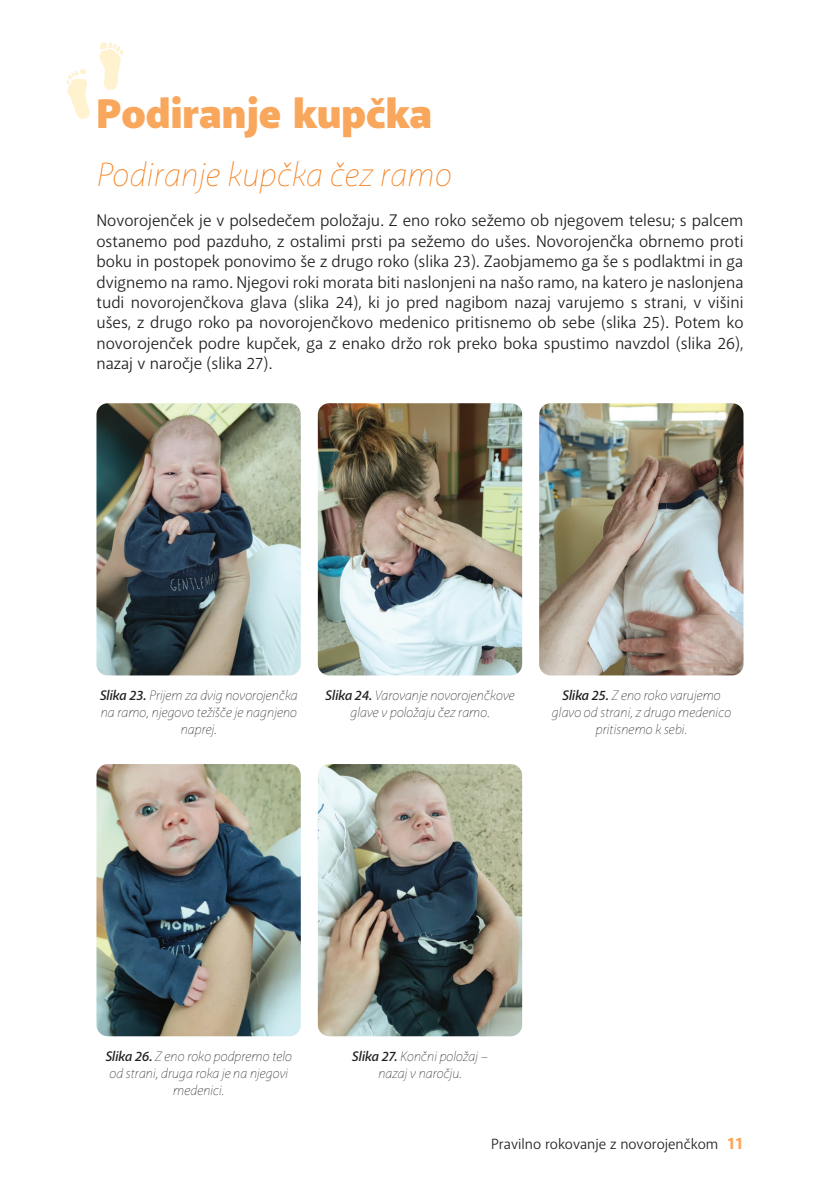
<style>
.page{position:relative;width:840px;height:1191px;background:#fff}
.page>*{position:absolute;margin:0;border:0;box-sizing:border-box;transform-origin:0 0}
.naslov{font:900 42px "Akagi";color:#f9a75d}
.podnaslov_1{font:italic 100 34px "Akagi";color:#f58220}
.text{font:17px/20.4px "Akagi";color:#231f20;text-align:justify}
.t1{font:15px "Akagi";color:#231f20}
.opis_slike{font:italic 100 14px/16.8px "Akagi";letter-spacing:-.01em;color:#231f20;text-align:center}
.s1{font-weight:600}
.s2{font-weight:800;font-size:17px;color:#f9a75d}
</style>
<div class="page">
<img style="left:96px;top:403px;width:204px;height:272px">
<img style="left:96px;top:764px;width:204px;height:272px">
<img style="left:317px;top:403px;width:205px;height:272px">
<img style="left:317px;top:764px;width:205px;height:272px">
<img style="left:539px;top:403px;width:204px;height:272px">
<svg style="left:66px;top:42px;width:57px;height:77px"></svg>
<p class="naslov" style="left:96px;top:88px;width:337px">Podiranje kupčka</p>
<p class="podnaslov_1" style="left:96px;top:154px;width:356px">Podiranje kupčka čez ramo</p>
<p class="text" style="left:96px;top:210px;width:648px">Novorojenček je v polsedečem položaju. Z eno roko sežemo ob njegovem telesu; s palcem ostanemo pod pazduho, z ostalimi prsti pa sežemo do ušes. Novorojenčka obrnemo proti boku in postopek ponovimo še z drugo roko (slika 23). Zaobjamemo ga še s podlaktmi in ga dvignemo na ramo. Njegovi roki morata biti naslonjeni na našo ramo, na katero je naslonjena tudi novorojenčkova glava (slika 24), ki jo pred nagibom nazaj varujemo s strani, v višini ušes, z drugo roko pa novorojenčkovo medenico pritisnemo ob sebe (slika 25). Potem ko novorojenček podre kupček, ga z enako držo rok preko boka spustimo navzdol (slika 26), nazaj v naročje (slika 27).</p>
<p class="opis_slike" style="left:100px;top:687px;width:199px"><span class="s1">Slika 23.</span> Prijem za dvig novorojenčka na ramo, njegovo težišče je nagnjeno naprej.</p>
<p class="opis_slike" style="left:325px;top:687px;width:191px"><span class="s1">Slika 24.</span> Varovanje novorojenčkove glave v položaju čez ramo.</p>
<p class="opis_slike" style="left:551px;top:687px;width:181px"><span class="s1">Slika 25.</span> Z eno roko varujemo glavo od strani, z drugo medenico pritisnemo k sebi.</p>
<p class="opis_slike" style="left:105px;top:1047px;width:188px"><span class="s1">Slika 26.</span> Z eno roko podpremo telo od strani, druga roka je na njegovi medenici.</p>
<p class="opis_slike" style="left:352px;top:1047px;width:137px"><span class="s1">Slika 27.</span> Končni položaj – nazaj v naročju.</p>
<p class="t1" style="left:491px;top:1135px;width:254px">Pravilno rokovanje z novorojenčkom <span class="s2">11</span></p>
</div>
